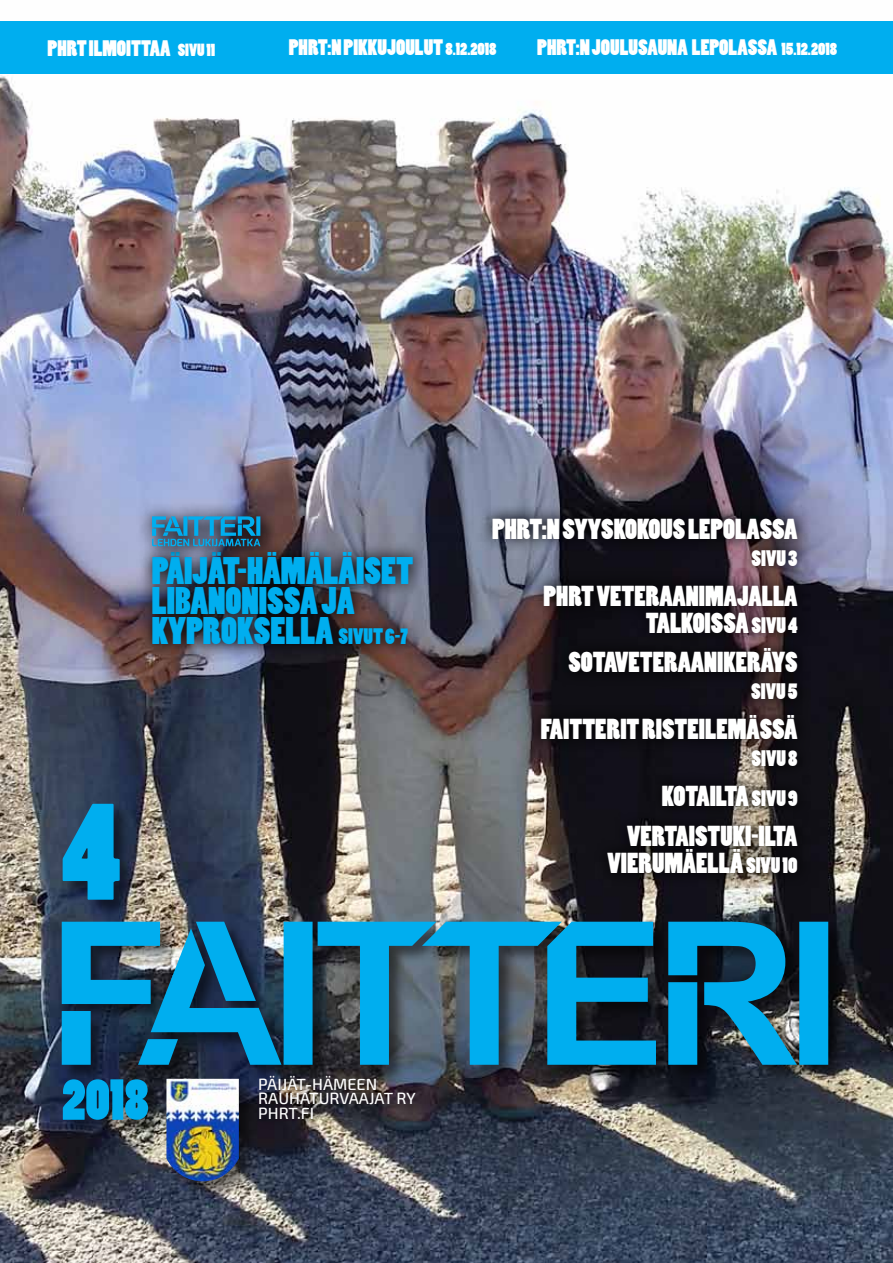
<style>
.page{position:relative;width:893px;height:1263px;background:#fff}
.page>*{position:absolute;margin:0;border:0;box-sizing:border-box;transform-origin:0 0}
.t1{font:129.6px "Poplar Std";color:#00aeef}
.t2{font:54.6px "Poplar Std";color:#00aeef}
.t3{font:36px/30px "Poplar Std";color:#00aeef}
.t4{font:27px/27px "Poplar Std";color:#fff}
.t5{font:21px "Poplar Std";color:#fff}
.t6{font:16.5px "Poplar Std";color:#fff}
.t7{font:500 16.2px/14.4px "Exo 2";color:#fff}
.s1{font-size:16.5px}
.s2{font-size:21px}
</style>
<div class="page">
<img style="left:0;top:73px;width:893px;height:1190px">
<div style="left:62px;top:922px;width:784px;height:161px;background:#000;opacity:.5"></div>
<svg style="left:62px;top:922px;width:766px;height:143px;background:#1a769b"></svg>
<div style="left:63px;top:1079px;width:103px;height:59px;background:#000;opacity:.5"></div>
<div style="left:62px;top:803px;width:76px;height:115px;background:#000;opacity:.5"></div>
<div style="left:255px;top:1072px;width:173px;height:60px;background:#000;opacity:.5"></div>
<div style="left:166px;top:1079px;width:91px;height:120px;background:#000;opacity:.5"></div>
<img style="left:166px;top:1079px;width:73px;height:102px">
<div style="left:0;top:21px;width:893px;height:52px;background:#00aeef"></div>
<svg style="left:479px;top:504px;width:332px;height:383px;background:#2d292e"></svg>
<svg style="left:138px;top:539px;width:288px;height:119px;background:#3b363e"></svg>
<svg style="left:138px;top:502px;width:136px;height:58px;background:#8487a5"></svg>
<div style="left:152px;top:516px;width:126px;height:38px;background:#000;opacity:.5"></div>
<div style="left:147px;top:534px;width:126px;height:25px;background:#000;opacity:.5"></div>
<svg style="left:152px;top:516px;width:108px;height:30px;background:#2a789e"></svg>
<p class="t5" style="left:48px;top:37px;width:169px">PHRT ILMOITTAA <span class="s1">SIVU 11</span></p>
<p class="t5" style="left:289px;top:36px;width:209px">PHRT:N PIKKUJOULUT <span class="s1">8.12.2018</span></p>
<p class="t5" style="left:537px;top:36px;width:183px">PHRT:N JOULUSAUNA LEPOLA</p>
<p class="t6" style="left:748px;top:40px;width:91px"><span class="s2">SSA</span> 15.12.2018</p>
<h3 class="t3" style="left:152px;top:558px;width:263px">PÄIJÄT-HÄMÄLÄISET<br>LIBANONISSA JA<br>KYPROKSELLA <span class="s2">SIVUT 6-7</span></h3>
<h1 class="t1" style="left:62px;top:781px;width:60px">4</h1>
<h2 class="t2" style="left:62px;top:1070px;width:88px">2018</h2>
<p class="t7" style="left:258px;top:1077px;width:159px">PÄIJÄT-HÄMEEN<br>RAUHATURVAAJAT RY<br>PHRT.FI</p>
<p class="t4" style="left:492px;top:517px;width:232px">PHRT:N SYYSKOKOUS LEPOLA</p>
<p class="t4" style="left:760px;top:517px;width:39px">SSA</p>
<p class="t5" style="left:751px;top:546px;width:48px">SIVU 3</p>
<p class="t4" style="left:646px;top:583px;width:153px;text-indent:-102px">PHRT VETERAANIMAJALLA<br>TALKOISSA<span class="s2">SIVU 4</span></p>
<p class="t4" style="left:568px;top:650px;width:14px">SOTA</p>
<p class="t4" style="left:615px;top:650px;width:184px">VETERAANIKERÄYS</p>
<p class="t5" style="left:751px;top:680px;width:48px">SIVU 5</p>
<p class="t4" style="left:541px;top:717px;width:22px">FAITT</p>
<p class="t4" style="left:595px;top:717px;width:204px">ERIT RISTEILEMÄSSÄ</p>
<p class="t5" style="left:751px;top:747px;width:48px">SIVU 8</p>
<p class="t4" style="left:662px;top:784px;width:12px">KOTAILTA</p>
<p class="t5" style="left:751px;top:786px;width:48px">SIVU 9</p>
<p class="t4" style="left:607px;top:823px;width:192px;text-align:center">VERTAISTUKI-ILTA<br>VIERUMÄELLÄ <span class="s2">SIVU 10</span></p>
</div>
